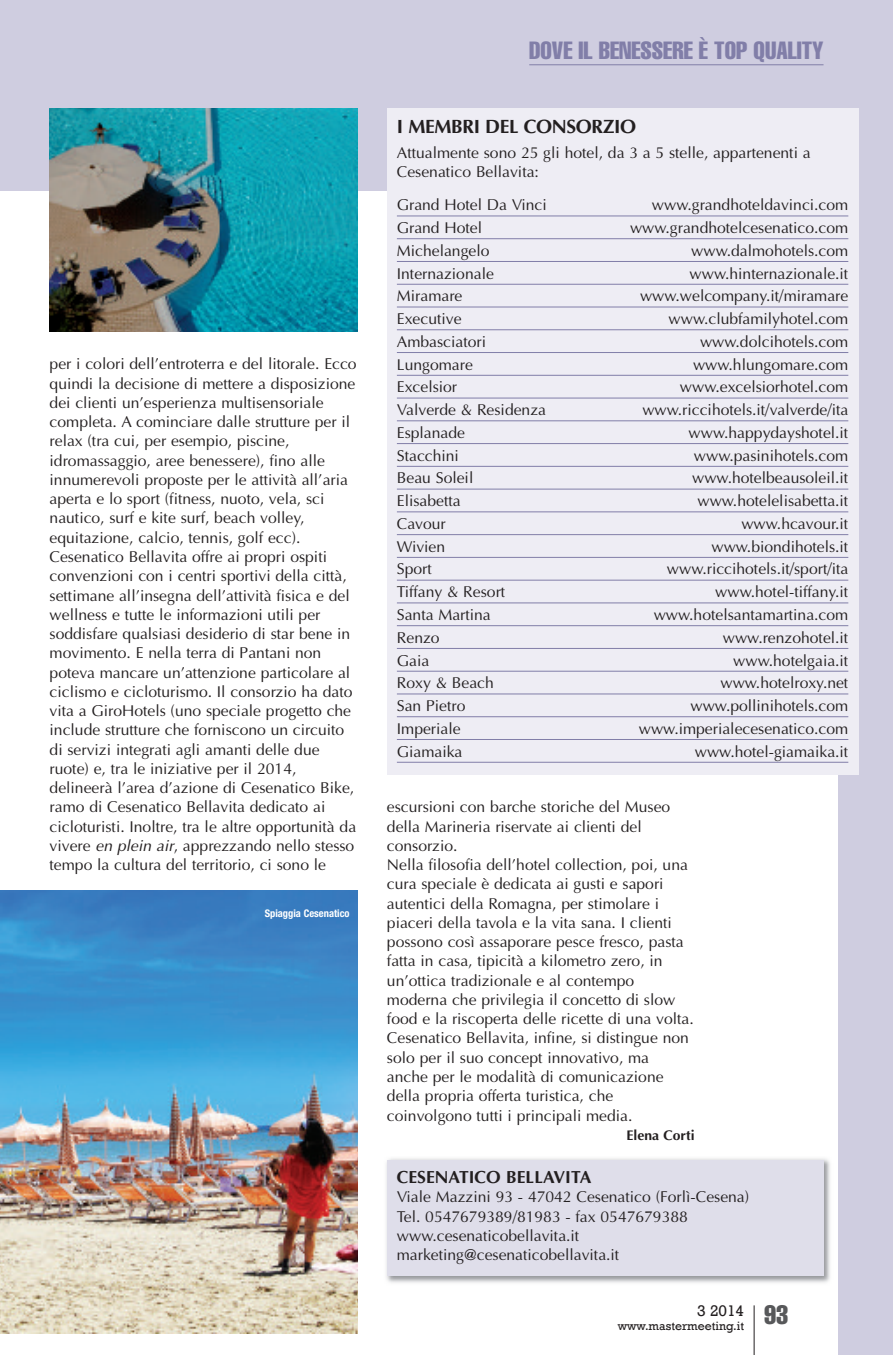
<style>
.page{position:relative;width:893px;height:1355px;background:#fff}
.page>*{position:absolute;margin:0;border:0;box-sizing:border-box;transform-origin:0 0}
.t1{font:extra-condensed 24.5px "Helvetica";color:#817ea8}
.t2{font:700 19.25px "Optima";letter-spacing:-.02em;color:#231f20}
.t3{font:700 17.5px "Optima";color:#231f20}
.t4{font:15.75px/19.2px "Optima";color:#231f20}
.t5{font:15.75px "Rockwell";color:#231f20}
.t6{font:700 14px "Optima";color:#231f20}
.t7{font:12.25px "Rockwell";color:#231f20}
.t8{font:700 condensed 10.5px "Helvetica Neue";color:#fff}
.s1{font-style:italic}
</style>
<div class="page">
<div style="left:0;top:0;width:893px;height:190px;background:#cfcde0"></div>
<div style="left:838px;top:0;width:55px;height:1354px;background:#cfcde0"></div>
<hr style="left:754px;top:1305px;width:1px;height:49px;background:#231f20">
<hr style="left:529px;top:64px;width:294px;height:1px;background:#817ea8">
<img style="left:386px;top:1158px;width:444px;height:125px">
<div style="left:387px;top:1159px;width:436px;height:116px;background:#dfdeea"></div>
<div style="left:387px;top:108px;width:471px;height:666px;background:#eeedf4"></div>
<hr style="left:397px;top:215px;width:451px;height:1px;background:#817ea8">
<hr style="left:397px;top:238px;width:451px;height:1px;background:#817ea8">
<hr style="left:397px;top:261px;width:451px;height:1px;background:#817ea8">
<hr style="left:397px;top:284px;width:451px;height:1px;background:#817ea8">
<hr style="left:397px;top:306px;width:451px;height:1px;background:#817ea8">
<hr style="left:397px;top:329px;width:451px;height:1px;background:#817ea8">
<hr style="left:397px;top:352px;width:451px;height:1px;background:#817ea8">
<hr style="left:397px;top:375px;width:451px;height:1px;background:#817ea8">
<hr style="left:397px;top:397px;width:451px;height:1px;background:#817ea8">
<hr style="left:397px;top:420px;width:451px;height:1px;background:#817ea8">
<hr style="left:397px;top:443px;width:451px;height:1px;background:#817ea8">
<hr style="left:397px;top:466px;width:451px;height:1px;background:#817ea8">
<hr style="left:397px;top:488px;width:451px;height:1px;background:#817ea8">
<hr style="left:397px;top:511px;width:451px;height:1px;background:#817ea8">
<hr style="left:397px;top:534px;width:451px;height:1px;background:#817ea8">
<hr style="left:397px;top:557px;width:451px;height:1px;background:#817ea8">
<hr style="left:397px;top:579px;width:451px;height:1px;background:#817ea8">
<hr style="left:397px;top:602px;width:451px;height:1px;background:#817ea8">
<hr style="left:397px;top:625px;width:451px;height:1px;background:#817ea8">
<hr style="left:397px;top:648px;width:451px;height:1px;background:#817ea8">
<hr style="left:397px;top:670px;width:451px;height:1px;background:#817ea8">
<hr style="left:397px;top:693px;width:451px;height:1px;background:#817ea8">
<hr style="left:397px;top:716px;width:451px;height:1px;background:#817ea8">
<hr style="left:397px;top:739px;width:451px;height:1px;background:#817ea8">
<hr style="left:397px;top:761px;width:451px;height:1px;background:#817ea8">
<img style="left:0;top:890px;width:357px;height:442px">
<img style="left:50px;top:108px;width:307px;height:223px">
<p class="t4" style="left:50px;top:354px;width:309px">per i colori dell’entroterra e del litorale. Ecco quindi la decisione di mettere a disposizione dei clienti un’esperienza multisensoriale completa. A cominciare dalle strutture per il relax (tra cui, per esempio, piscine, idromassaggio, aree benessere), fino alle innumerevoli proposte per le attività all’aria aperta e lo sport (fitness, nuoto, vela, sci nautico, surf e kite surf, beach volley, equitazione, calcio, tennis, golf ecc).<br>Cesenatico Bellavita offre ai propri ospiti convenzioni con i centri sportivi della città, settimane all’insegna dell’attività fisica e del wellness e tutte le informazioni utili per soddisfare qualsiasi desiderio di star bene in movimento. E nella terra di Pantani non poteva mancare un’attenzione particolare al ciclismo e cicloturismo. Il consorzio ha dato vita a GiroHotels (uno speciale progetto che include strutture che forniscono un circuito di servizi integrati agli amanti delle due ruote) e, tra le iniziative per il 2014, delineerà l’area d’azione di Cesenatico Bike, ramo di Cesenatico Bellavita dedicato ai cicloturisti. Inoltre, tra le altre opportunità da vivere <span class="s1">en plein air</span>, apprezzando nello stesso tempo la cultura del territorio, ci sono le</p>
<p class="t8" style="left:265px;top:909px;width:86px">Spiaggia Cesenatico</p>
<h1 class="t1" style="left:529px;top:42px;width:296px">DOVE IL BENESSERE È TOP QUALITY</h1>
<p class="t2" style="left:397px;top:115px;width:241px">I MEMBRI DEL CONSORZIO</p>
<p class="t4" style="left:397px;top:143px;width:415px">Attualmente sono 25 gli hotel, da 3 a 5 stelle, appartenenti a<br>Cesenatico Bellavita:</p>
<p class="t4" style="left:397px;top:195px;width:151px">Grand Hotel Da Vinci</p>
<p class="t4" style="left:652px;top:195px;width:198px">www.grandhoteldavinci.com</p>
<p class="t4" style="left:397px;top:218px;width:87px">Grand Hotel</p>
<p class="t4" style="left:630px;top:218px;width:220px">www.grandhotelcesenatico.com</p>
<p class="t4" style="left:397px;top:241px;width:94px">Michelangelo</p>
<p class="t4" style="left:691px;top:241px;width:159px">www.dalmohotels.com</p>
<p class="t4" style="left:397px;top:263px;width:99px">Internazionale</p>
<p class="t4" style="left:690px;top:263px;width:160px">www.hinternazionale.it</p>
<p class="t4" style="left:397px;top:286px;width:67px">Miramare</p>
<p class="t4" style="left:640px;top:286px;width:210px">www.welcompany.it/miramare</p>
<p class="t4" style="left:397px;top:309px;width:66px">Executive</p>
<p class="t4" style="left:669px;top:309px;width:181px">www.clubfamilyhotel.com</p>
<p class="t4" style="left:397px;top:332px;width:91px">Ambasciatori</p>
<p class="t4" style="left:700px;top:332px;width:150px">www.dolcihotels.com</p>
<p class="t4" style="left:397px;top:354px;width:78px">Lungomare</p>
<p class="t4" style="left:693px;top:354px;width:157px">www.hlungomare.com</p>
<p class="t4" style="left:397px;top:377px;width:62px">Excelsior</p>
<p class="t4" style="left:680px;top:377px;width:170px">www.excelsiorhotel.com</p>
<p class="t4" style="left:397px;top:400px;width:151px">Valverde &amp; Residenza</p>
<p class="t4" style="left:642px;top:400px;width:207px">www.riccihotels.it/valverde/ita</p>
<p class="t4" style="left:397px;top:423px;width:70px">Esplanade</p>
<p class="t4" style="left:689px;top:423px;width:161px">www.happydayshotel.it</p>
<p class="t4" style="left:397px;top:445px;width:64px">Stacchini</p>
<p class="t4" style="left:694px;top:445px;width:156px">www.pasinihotels.com</p>
<p class="t4" style="left:397px;top:468px;width:78px">Beau Soleil</p>
<p class="t4" style="left:692px;top:468px;width:158px">www.hotelbeausoleil.it</p>
<p class="t4" style="left:397px;top:491px;width:65px">Elisabetta</p>
<p class="t4" style="left:697px;top:491px;width:152px">www.hotelelisabetta.it</p>
<p class="t4" style="left:397px;top:514px;width:50px">Cavour</p>
<p class="t4" style="left:741px;top:514px;width:108px">www.hcavour.it</p>
<p class="t4" style="left:397px;top:536px;width:50px">Wivien</p>
<p class="t4" style="left:711px;top:536px;width:138px">www.biondihotels.it</p>
<p class="t4" style="left:397px;top:559px;width:36px">Sport</p>
<p class="t4" style="left:667px;top:559px;width:183px">www.riccihotels.it/sport/ita</p>
<p class="t4" style="left:397px;top:582px;width:110px">Tiffany &amp; Resort</p>
<p class="t4" style="left:715px;top:582px;width:135px">www.hotel-tiffany.it</p>
<p class="t4" style="left:397px;top:605px;width:95px">Santa Martina</p>
<p class="t4" style="left:654px;top:605px;width:196px">www.hotelsantamartina.com</p>
<p class="t4" style="left:397px;top:627px;width:44px">Renzo</p>
<p class="t4" style="left:723px;top:627px;width:127px">www.renzohotel.it</p>
<p class="t4" style="left:397px;top:650px;width:34px">Gaia</p>
<p class="t4" style="left:733px;top:650px;width:117px">www.hotelgaia.it</p>
<p class="t4" style="left:397px;top:673px;width:99px">Roxy &amp; Beach</p>
<p class="t4" style="left:720px;top:673px;width:129px">www.hotelroxy.net</p>
<p class="t4" style="left:397px;top:696px;width:70px">San Pietro</p>
<p class="t4" style="left:690px;top:696px;width:159px">www.pollinihotels.com</p>
<p class="t4" style="left:397px;top:718px;width:65px">Imperiale</p>
<p class="t4" style="left:639px;top:718px;width:211px">www.imperialecesenatico.com</p>
<p class="t4" style="left:397px;top:741px;width:67px">Giamaika</p>
<p class="t4" style="left:695px;top:741px;width:155px">www.hotel-giamaika.it</p>
<p class="t4" style="left:387px;top:797px;width:308px">escursioni con barche storiche del Museo della Marineria riservate ai clienti del consorzio.<br>Nella filosofia dell’hotel collection, poi, una cura speciale è dedicata ai gusti e sapori autentici della Romagna, per stimolare i piaceri della tavola e la vita sana. I clienti possono così assaporare pesce fresco, pasta fatta in casa, tipicità a kilometro zero, in un’ottica tradizionale e al contempo moderna che privilegia il concetto di slow food e la riscoperta delle ricette di una volta.<br>Cesenatico Bellavita, infine, si distingue non solo per il suo concept innovativo, ma anche per le modalità di comunicazione della propria offerta turistica, che coinvolgono tutti i principali media.</p>
<p class="t6" style="left:626px;top:1126px;width:70px">Elena Corti</p>
<p class="t3" style="left:397px;top:1166px;width:196px">CESENATICO BELLAVITA</p>
<p class="t4" style="left:397px;top:1187px;width:354px">Viale Mazzini 93 - 47042 Cesenatico (Forlì-Cesena)<br>Tel. 0547679389/81983 - fax 0547679388 www.cesenaticobellavita.it marketing@cesenaticobellavita.it</p>
<p class="t7" style="left:618px;top:1318px;width:172px">www.mastermeeting.it <sup>93</sup></p>
<p class="t5" style="left:697px;top:1300px;width:49px">3 2014</p>
</div>
